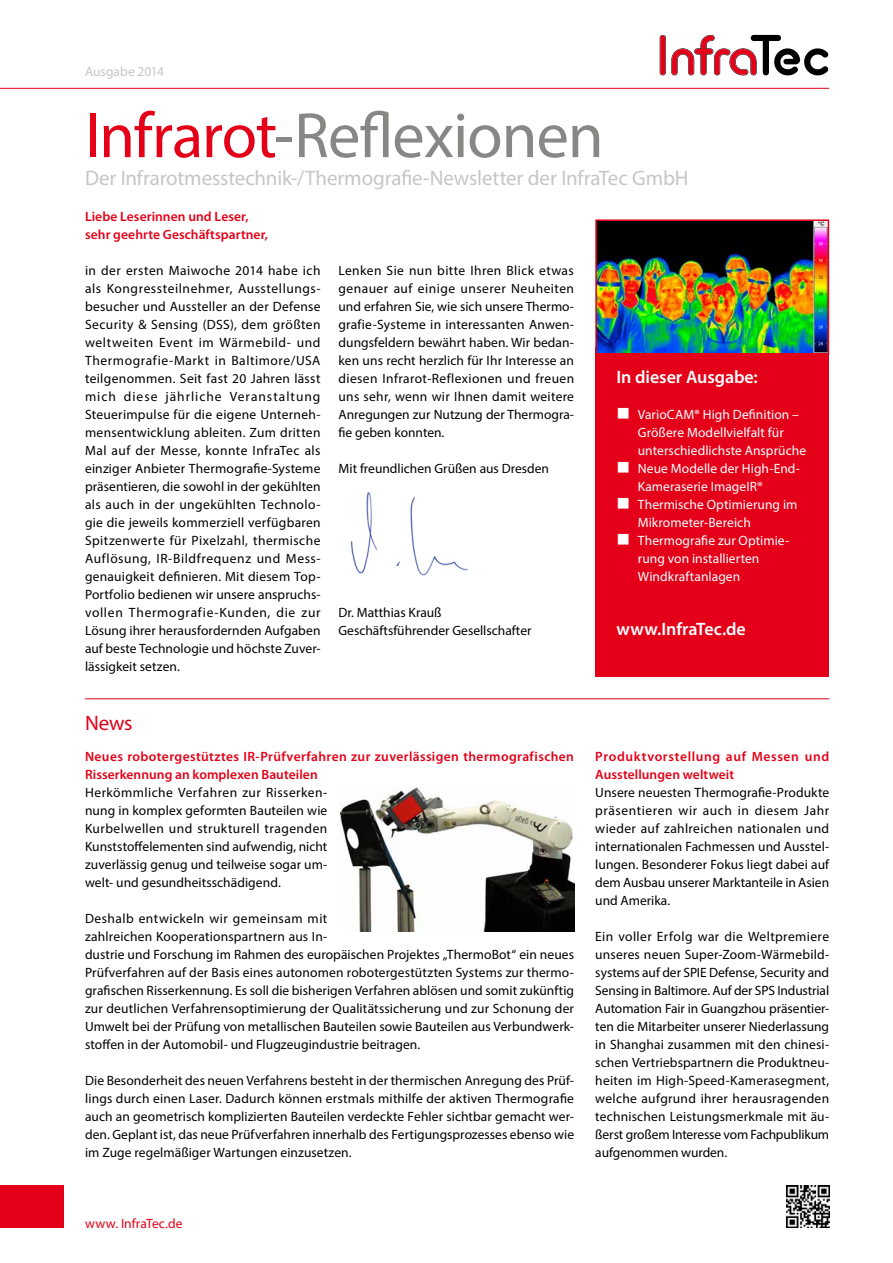
<style>
.page{position:relative;width:893px;height:1263px;background:#fff}
.page>*{position:absolute;margin:0;border:0;box-sizing:border-box;transform-origin:0 0}
.t1{font:64.5px "Myriad Pro";letter-spacing:-.015em;color:#878786}
.t2{font:21px "Myriad Pro";letter-spacing:-.005em;color:#c5c6c6}
.t3{font:21px "Myriad Pro";color:#e30018}
.t4{font:600 18px "Myriad Pro";letter-spacing:-.005em;color:#fff}
.t5{font:13.5px/18px "Myriad Pro";letter-spacing:.005em;color:#000;text-align:justify}
.t6{font:13.5px/18px "Myriad Pro";letter-spacing:.005em;color:#fff}
.t7{font:600 13.5px/18px "Myriad Pro";letter-spacing:.02em;color:#e30018}
.t8{font:600 13.5px/18px "Myriad Pro";letter-spacing:.04em;color:#e30018}
.t9{font:13.5px "Myriad Pro";letter-spacing:.005em;color:#e30018}
.t10{font:13.5px "Myriad Pro";color:#c5c6c6}
.s1{color:#e30018}
</style>
<div class="page">
<hr style="left:0;top:88px;width:829px;height:1px;background:#e30018">
<div style="left:595px;top:347px;width:234px;height:329px;background:#e30018"></div>
<div style="left:0;top:1185px;width:64px;height:43px;background:#e30018"></div>
<hr style="left:85px;top:698px;width:744px;height:1px;background:#e30018">
<svg style="left:660px;top:35px;width:168px;height:40px"></svg>
<img style="left:350px;top:492px;width:118px;height:83px">
<img style="left:598px;top:222px;width:228px;height:130px">
<div style="left:595px;top:219px;width:234px;height:136px;border:2px solid #e30018"></div>
<img style="left:340px;top:787px;width:234px;height:144px">
<img style="left:787px;top:1185px;width:42px;height:43px">
<p class="t10" style="left:85px;top:63px;width:80px">Ausgabe 2014</p>
<h1 class="t1" style="left:85px;top:96px;width:520px"><span class="s1">Infrarot</span>-Reflexionen</h1>
<h2 class="t2" style="left:85px;top:165px;width:605px">Der Infrarotmesstechnik-/Thermografie-Newsletter der InfraTec GmbH</h2>
<p class="t7" style="left:85px;top:207px;width:185px">Liebe Leserinnen und Leser, sehr geehrte Geschäftspartner,</p>
<p class="t5" style="left:85px;top:261px;width:237px">in der ersten Maiwoche 2014 habe ich als Kongressteilnehmer, Ausstellungs&shy;besucher und Aussteller an der Defense Security &amp; Sensing (DSS), dem größten weltweiten Event im Wärmebild- und Thermografie-Markt in Baltimore/USA teilgenommen. Seit fast 20 Jahren lässt mich diese jährliche Veranstaltung Steuerimpulse für die eigene Unterneh&shy;mensentwicklung ableiten. Zum dritten Mal auf der Messe, konnte InfraTec als einziger Anbieter Thermografie-Systeme präsentieren, die sowohl in der gekühlten als auch in der ungekühlten Technolo&shy;gie die jeweils kommerziell verfügbaren Spitzenwerte für Pixelzahl, thermische Auflösung, IR-Bildfrequenz und Mess&shy;genauigkeit definieren. Mit diesem Top-Portfolio bedienen wir unsere anspruchs&shy;vollen Thermografie-Kunden, die zur Lösung ihrer herausfordernden Aufgaben auf beste Technologie und höchste Zuver&shy;lässigkeit setzen.</p>
<p class="t5" style="left:339px;top:261px;width:237px">Lenken Sie nun bitte Ihren Blick etwas genauer auf einige unserer Neuheiten und erfahren Sie, wie sich unsere Thermo&shy;grafie-Systeme in interessanten Anwen&shy;dungsfeldern bewährt haben. Wir bedan&shy;ken uns recht herzlich für Ihr Interesse an diesen Infrarot-Reflexionen und freuen uns sehr, wenn wir Ihnen damit weitere Anregungen zur Nutzung der Thermogra&shy;fie geben konnten.</p>
<p class="t5" style="left:339px;top:459px;width:212px">Mit freundlichen Grüßen aus Dresden</p>
<p class="t5" style="left:339px;top:603px;width:194px">Dr. Matthias Krauß<br>Geschäftsführender Gesellschafter</p>
<h2 class="t3" style="left:85px;top:710px;width:49px">News</h2>
<p class="t7" style="left:85px;top:747px;width:490px">Neues robotergestütztes IR-Prüfverfahren zur zuverlässigen thermografischen<br>Risserkennung an komplexen Bauteilen</p>
<p class="t5" style="left:85px;top:783px;width:244px">Herkömmliche Verfahren zur Risserken&shy;nung in komplex geformten Bauteilen wie Kurbelwellen und strukturell tragenden Kunststoffelementen sind aufwendig, nicht zuverlässig genug und teilweise sogar um&shy;welt- und gesundheitsschädigend.</p>
<p class="t5" style="left:85px;top:909px;width:491px;text-align:left">Deshalb entwickeln wir gemeinsam mit<br>zahlreichen Kooperationspartnern aus In-<br>dustrie und Forschung im Rahmen des europäischen Projektes „ThermoBot“ ein neues Prüfverfahren auf der Basis eines autonomen robotergestützten Systems zur thermo&shy;grafischen Risserkennung. Es soll die bisherigen Verfahren ablösen und somit zukünftig zur deutlichen Verfahrensoptimierung der Qualitätssicherung und zur Schonung der Umwelt bei der Prüfung von metallischen Bauteilen sowie Bauteilen aus Verbundwerk&shy;stoffen in der Automobil- und Flugzeugindustrie beitragen.</p>
<p class="t5" style="left:85px;top:1071px;width:491px">Die Besonderheit des neuen Verfahrens besteht in der thermischen Anregung des Prüf&shy;lings durch einen Laser. Dadurch können erstmals mithilfe der aktiven Thermografie auch an geometrisch komplizierten Bauteilen verdeckte Fehler sichtbar gemacht wer&shy;den. Geplant ist, das neue Prüfverfahren innerhalb des Fertigungsprozesses ebenso wie im Zuge regelmäßiger Wartungen einzusetzen.</p>
<h3 class="t4" style="left:617px;top:365px;width:143px">In dieser Ausgabe:</h3>
<p class="t6" style="left:638px;top:405px;width:170px">VarioCAM® High Definition –<br>Größere Modellvielfalt für unterschiedlichste Ansprüche<br>Neue Modelle der High-End-<br>Kameraserie ImageIR®<br>Thermische Optimierung im<br>Mikrometer-Bereich<br>Thermografie zur Optimie&shy;rung von installierten<br>Windkraftanlagen</p>
<h3 class="t4" style="left:617px;top:617px;width:131px">www.InfraTec.de</h3>
<p class="t8" style="left:595px;top:747px;width:235px">Produktvorstellung auf Messen und<br>Ausstellungen weltweit</p>
<p class="t5" style="left:595px;top:783px;width:235px">Unsere neuesten Thermografie-Produkte präsentieren wir auch in diesem Jahr wieder auf zahlreichen nationalen und internationalen Fachmessen und Ausstel&shy;lungen. Besonderer Fokus liegt dabei auf dem Ausbau unserer Marktanteile in Asien und Amerika.</p>
<p class="t5" style="left:595px;top:927px;width:235px">Ein voller Erfolg war die Weltpremiere unseres neuen Super-Zoom-Wärmebild&shy;systems auf der SPIE Defense, Security and Sensing in Baltimore. Auf der SPS Industrial Automation Fair in Guangzhou präsentier&shy;ten die Mitarbeiter unserer Niederlassung in Shanghai zusammen mit den chinesi&shy;schen Vertriebspartnern die Produktneu&shy;heiten im High-Speed-Kamerasegment, welche aufgrund ihrer herausragenden technischen Leistungsmerkmale mit äu&shy;ßerst großem Interesse vom Fachpublikum aufgenommen wurden.</p>
<p class="t9" style="left:85px;top:1215px;width:99px">www. InfraTec.de</p>
</div>
